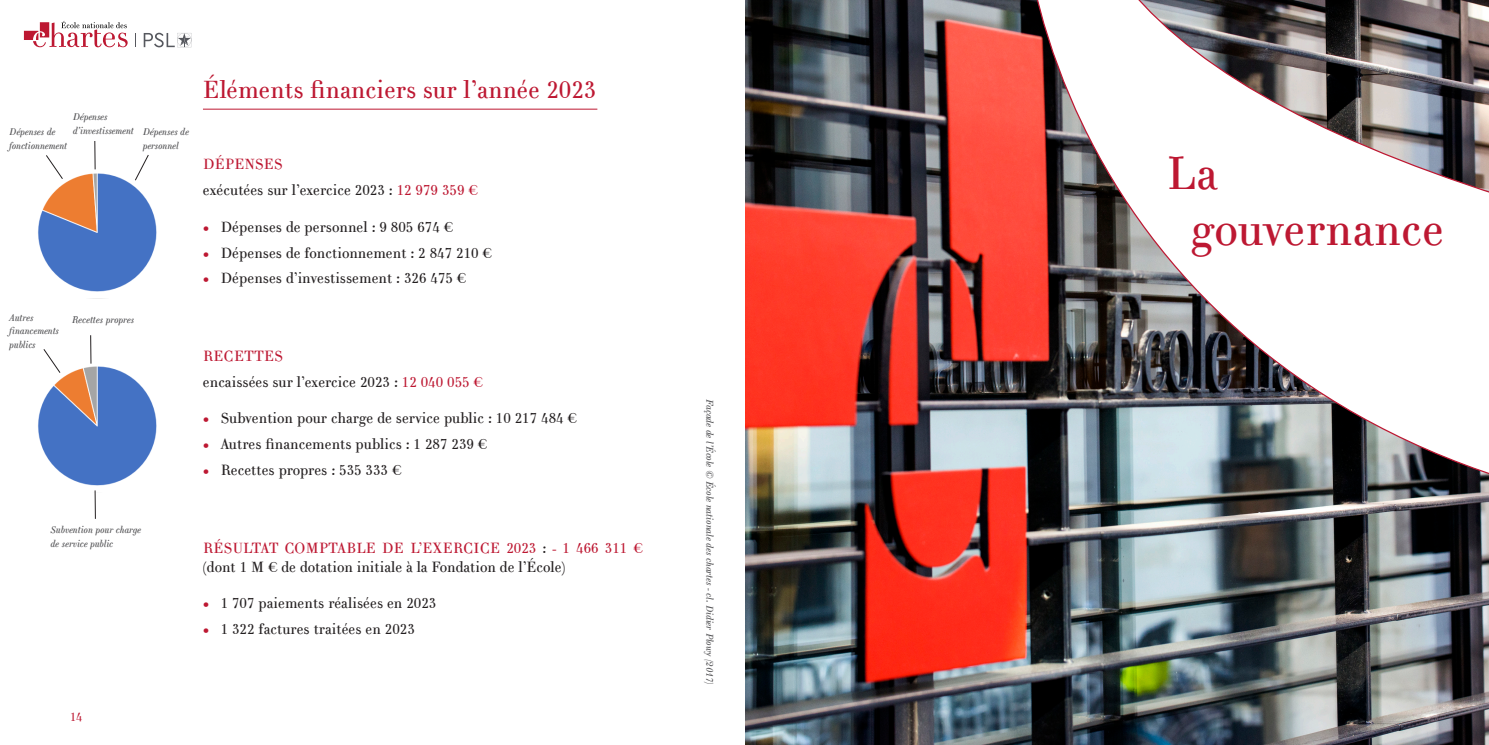
<style>
.page{position:relative;width:1489px;height:745px;background:#fff}
.page>*{position:absolute;margin:0;border:0;box-sizing:border-box;transform-origin:0 0}
.Titre_partie{font:47.5px/56.2px "Carta Nova Texte";color:#bd1832}
.Chiffres_clés_implan{font:25px "Carta Nova Texte";color:#bd1832}
.Texte{font:15px/18.8px "Carta Nova Texte";color:#231f20}
.Texte-2{font:15px "Carta Nova Texte";letter-spacing:.02em;color:#bd1832}
.t1{font:12.5px "Carta Nova Texte";color:#bd1832}
.Légende_photo{font:italic 10px/13.8px "Carta Nova Texte";color:#535355}
.s1{color:#bd1832}
.s2{font-size:10px;color:#bd1832}
</style>
<div class="page">
<svg style="left:135px;top:33px;width:1px;height:14px"></svg>
<svg style="left:144px;top:33px;width:47px;height:14px"></svg>
<svg style="left:24px;top:21px;width:104px;height:26px"></svg>
<img style="left:745px;top:0;width:743px;height:744px">
<img style="left:963px;top:0;width:525px;height:595px">
<img style="left:38px;top:173px;width:119px;height:126px">
<img style="left:38px;top:366px;width:119px;height:126px">
<hr style="left:203px;top:109px;width:394px;height:1px;background:#bd1832">
<svg style="left:45px;top:155px;width:18px;height:24px"></svg>
<svg style="left:94px;top:141px;width:1px;height:28px"></svg>
<svg style="left:134px;top:155px;width:15px;height:26px"></svg>
<svg style="left:43px;top:349px;width:18px;height:24px"></svg>
<svg style="left:90px;top:335px;width:1px;height:28px"></svg>
<svg style="left:95px;top:490px;width:1px;height:28px"></svg>
<p class="Légende_photo" style="left:73px;top:110px;width:36px">Dépenses</p>
<p class="Légende_photo" style="left:9px;top:125px;width:48px">Dépenses de</p>
<p class="Légende_photo" style="left:73px;top:124px;width:63px">d’investissement</p>
<p class="Légende_photo" style="left:9px;top:139px;width:59px">fonctionnement</p>
<p class="Légende_photo" style="left:143px;top:125px;width:48px">Dépenses de personnel</p>
<p class="Légende_photo" style="left:9px;top:310px;width:51px">Autres financements publics</p>
<p class="Légende_photo" style="left:72px;top:312px;width:64px">Recettes propres</p>
<p class="Chiffres_clés_implan" style="left:203px;top:75px;width:395px">Éléments financiers sur l’année 2023</p>
<p class="Texte-2" style="left:203px;top:155px;width:81px">DÉPENSES</p>
<p class="Texte" style="left:203px;top:181px;width:276px">exécutées sur l’exercice 2023 : <span class="s1">12 979 359 €</span></p>
<p class="Texte" style="left:203px;top:217px;width:252px"><span class="s2">•</span> Dépenses de personnel : 9 805 674 €</p>
<p class="Texte" style="left:203px;top:243px;width:291px"><span class="s2">•</span> Dépenses de fonctionnement : 2 847 210 €</p>
<p class="Texte" style="left:203px;top:269px;width:265px"><span class="s2">•</span> Dépenses d’investissement : 326 475 €</p>
<p class="Texte-2" style="left:203px;top:347px;width:81px">RECETTES</p>
<p class="Texte" style="left:203px;top:372px;width:282px">encaissées sur l’exercice 2023 : <span class="s1">12 040 055 €</span></p>
<p class="Texte" style="left:203px;top:409px;width:376px"><span class="s2">•</span> Subvention pour charge de service public : 10 217 484 €</p>
<p class="Texte" style="left:203px;top:434px;width:286px"><span class="s2">•</span> Autres financements publics : 1 287 239 €</p>
<p class="Texte" style="left:203px;top:460px;width:200px"><span class="s2">•</span> Recettes propres : 535 333 €</p>
<p class="Légende_photo" style="left:51px;top:522px;width:92px">Subvention pour charge de service public</p>
<p class="Texte" style="left:203px;top:538px;width:441px"><span class="s1">RÉSULTAT COMPTABLE DE L’EXERCICE 2023</span> : <span class="s1">- 1 466 311 € </span>(dont 1 M € de dotation initiale à la Fondation de l’École)</p>
<p class="Texte" style="left:203px;top:593px;width:235px"><span class="s2">•</span> 1 707 paiements réalisées en 2023</p>
<p class="Texte" style="left:203px;top:619px;width:213px"><span class="s2">•</span> 1 322 factures traitées en 2023</p>
<p class="t1" style="left:70px;top:709px;width:14px">14</p>
<p class="Légende_photo" style="left:717px;top:399px;width:287px;rotate:90deg">Façade de l’École © École nationale des chartes - cl. Didier Plowy (2017)</p>
<p class="Titre_partie" style="left:1191px;top:144px;width:254px;text-indent:-25px">La gouvernance</p>
</div>
